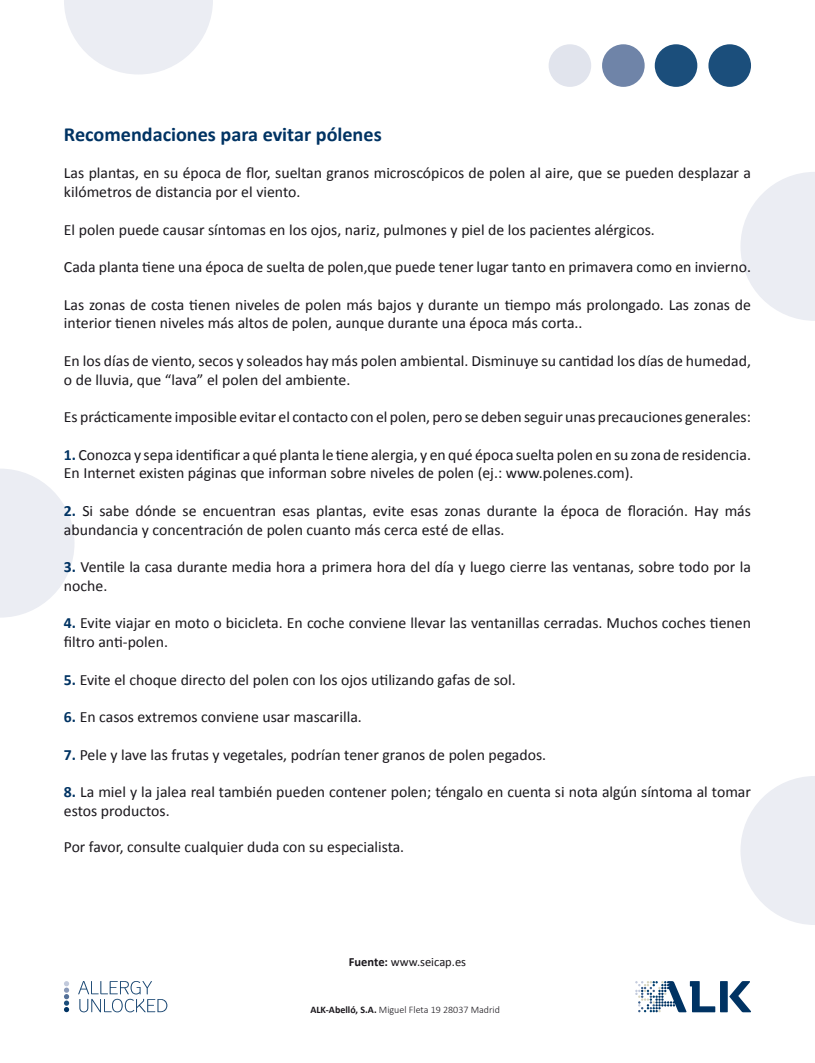
<style>
.page{position:relative;width:815px;height:1063px;background:#fff}
.page>*{position:absolute;margin:0;border:0;box-sizing:border-box;transform-origin:0 0}
.t1{font:700 20px "Calibri";color:#003363}
.t2{font:15.62px/18.8px "Calibri";color:#1a171c}
.t3{font:12.5px "Calibri";color:#1a171c}
.t4{font:300 10px "Calibri";color:#1a171c}
.s1{font-weight:700;color:#003363}
.s2{font-weight:700}
</style>
<div class="page">
<svg style="left:740px;top:172px;width:75px;height:149px"></svg>
<svg style="left:740px;top:776px;width:75px;height:149px"></svg>
<svg style="left:0;top:469px;width:75px;height:149px"></svg>
<svg style="left:64px;top:0;width:149px;height:75px"></svg>
<div style="left:549px;top:44px;width:42px;height:43px;background:#e1e4ed;border-radius:50%"></div>
<div style="left:602px;top:44px;width:43px;height:43px;background:#6f84a8;border-radius:50%"></div>
<div style="left:655px;top:44px;width:42px;height:43px;background:#1b4e7b;border-radius:50%"></div>
<div style="left:708px;top:44px;width:43px;height:43px;background:#1b4e7b;border-radius:50%"></div>
<svg style="left:64px;top:981px;width:5px;height:31px"></svg>
<svg style="left:78px;top:981px;width:89px;height:31px"></svg>
<div style="left:720px;top:981px;width:8px;height:31px;background:#003363"></div>
<svg style="left:729px;top:981px;width:22px;height:31px"></svg>
<svg style="left:635px;top:981px;width:80px;height:31px"></svg>
<p class="t1" style="left:64px;top:121px;width:319px">Recomendaciones para evitar pólenes</p>
<p class="t2" style="left:64px;top:164px;width:689px">Las plantas, en su época de flor, sueltan granos microscópicos de polen al aire, que se pueden desplazar a kilómetros de distancia por el viento.</p>
<p class="t2" style="left:64px;top:220px;width:592px">El polen puede causar síntomas en los ojos, nariz, pulmones y piel de los pacientes alérgicos.</p>
<p class="t2" style="left:64px;top:258px;width:689px">Cada planta tiene una época de suelta de polen,que puede tener lugar tanto en primavera como en invierno.</p>
<p class="t2" style="left:64px;top:295px;width:689px">Las zonas de costa tienen niveles de polen más bajos y durante un tiempo más prolongado. Las zonas de interior tienen niveles más altos de polen, aunque durante una época más corta..</p>
<p class="t2" style="left:64px;top:351px;width:689px">En los días de viento, secos y soleados hay más polen ambiental. Disminuye su cantidad los días de humedad, o de lluvia, que “lava” el polen del ambiente.</p>
<p class="t2" style="left:64px;top:408px;width:689px">Es prácticamente imposible evitar el contacto con el polen, pero se deben seguir unas precauciones generales:</p>
<p class="t2" style="left:64px;top:445px;width:689px"><span class="s1">1.</span> Conozca y sepa identificar a qué planta le tiene alergia, y en qué época suelta polen en su zona de residencia.<br>En Internet existen páginas que informan sobre niveles de polen (ej.: www.polenes.com).</p>
<p class="t2" style="left:64px;top:501px;width:689px"><span class="s1">2.</span> Si sabe dónde se encuentran esas plantas, evite esas zonas durante la época de floración. Hay más abundancia y concentración de polen cuanto más cerca esté de ellas.</p>
<p class="t2" style="left:64px;top:558px;width:689px"><span class="s1">3.</span> Ventile la casa durante media hora a primera hora del día y luego cierre las ventanas, sobre todo por la noche.</p>
<p class="t2" style="left:64px;top:614px;width:689px"><span class="s1">4.</span> Evite viajar en moto o bicicleta. En coche conviene llevar las ventanillas cerradas. Muchos coches tienen filtro anti-polen.</p>
<p class="t2" style="left:64px;top:670px;width:453px"><span class="s1">5.</span> Evite el choque directo del polen con los ojos utilizando gafas de sol.</p>
<p class="t2" style="left:64px;top:708px;width:299px"><span class="s1">6.</span> En casos extremos conviene usar mascarilla.</p>
<p class="t2" style="left:64px;top:745px;width:484px"><span class="s1">7.</span> Pele y lave las frutas y vegetales, podrían tener granos de polen pegados.</p>
<p class="t2" style="left:64px;top:783px;width:689px"><span class="s1">8.</span> La miel y la jalea real también pueden contener polen; téngalo en cuenta si nota algún síntoma al tomar estos productos.</p>
<p class="t2" style="left:64px;top:838px;width:342px">Por favor, consulte cualquier duda con su especialista.</p>
<p class="t3" style="left:349px;top:954px;width:119px"><span class="s2">Fuente:</span> www.seicap.es</p>
<p class="t4" style="left:310px;top:1003px;width:191px"><span class="s2">ALK-Abelló, S.A.</span> Miguel Fleta 19 28037 Madrid</p>
</div>
